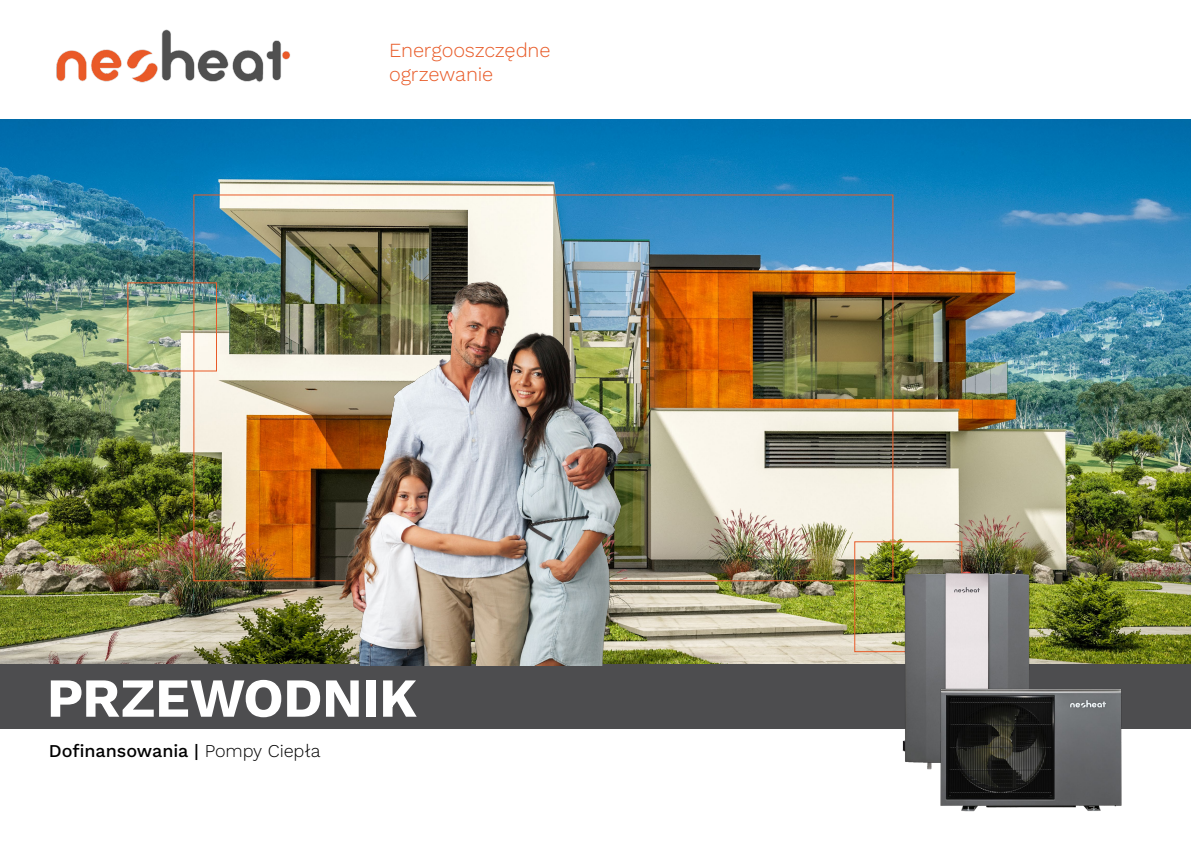
<style>
.page{position:relative;width:1191px;height:842px;background:#fff}
.page>*{position:absolute;margin:0;border:0;box-sizing:border-box;transform-origin:0 0}
.t1{font:700 55px "Work Sans";letter-spacing:-.01em;color:#fff}
.t2{font:300 20px/24px "Work Sans";letter-spacing:-.01em;color:#e85a27}
.t3{font:500 18px "Work Sans";letter-spacing:-.005em;color:#000}
.s1{font-weight:300}
</style>
<div class="page">
<img style="left:0;top:119px;width:1191px;height:546px">
<div style="left:0;top:665px;width:1191px;height:64px;background:#4d4d4f"></div>
<img style="left:333px;top:277px;width:296px;height:388px">
<div style="left:127px;top:282px;width:90px;height:89px;border:1px solid #e85a27"></div>
<img style="left:56px;top:29px;width:234px;height:54px">
<div style="left:854px;top:541px;width:108px;height:111px;border:1px solid #e85a27"></div>
<img style="left:811px;top:552px;width:312px;height:210px">
<img style="left:908px;top:658px;width:245px;height:154px">
<p class="t2" style="left:389px;top:37px;width:163px">Energooszczędne ogrzewanie</p>
<h1 class="t1" style="left:47px;top:656px;width:372px">PRZEWODNIK</h1>
<p class="t3" style="left:49px;top:737px;width:273px">Dofinansowania | <span class="s1">Pompy Ciepła</span></p>
</div>
